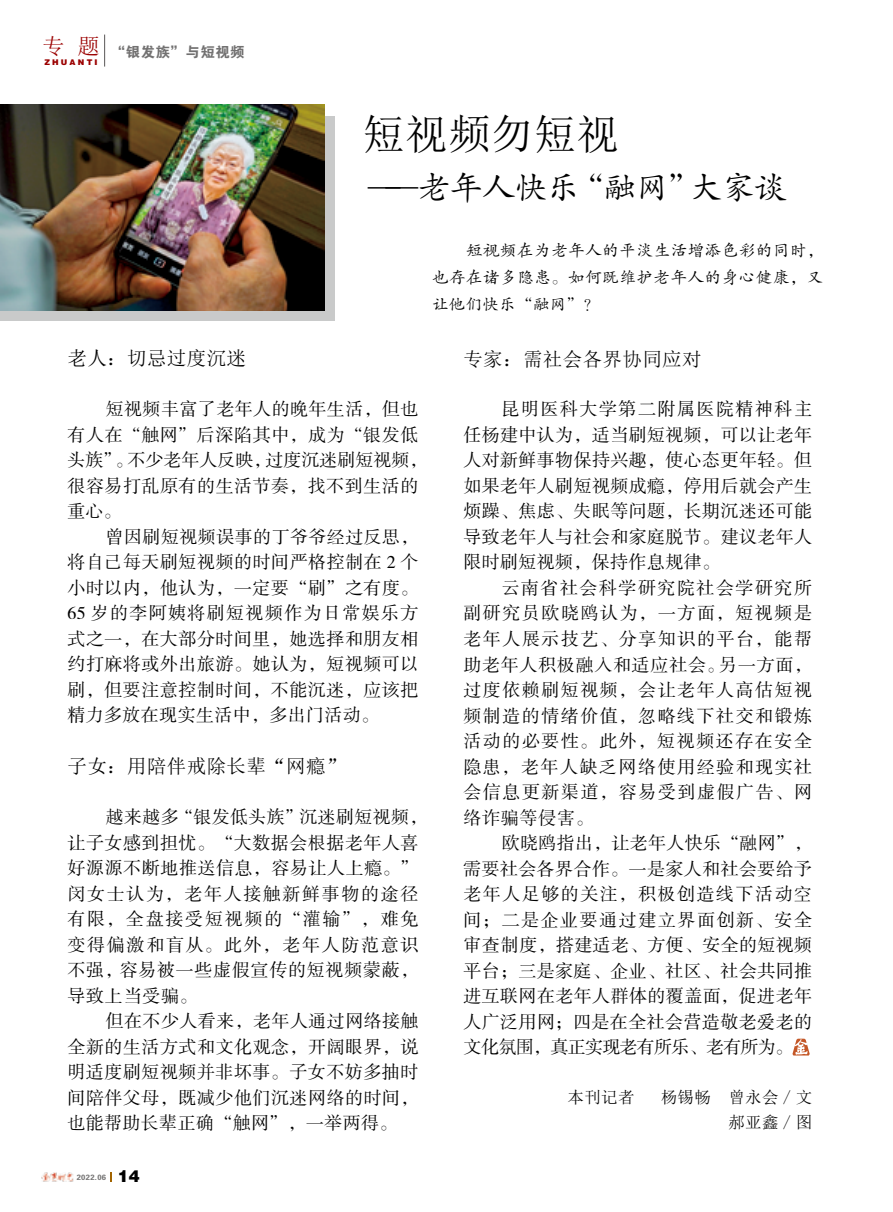
<style>
.page{position:relative;width:893px;height:1212px;background:#fff}
.page>*{position:absolute;margin:0;border:0;box-sizing:border-box;transform-origin:0 0}
.t1{font:42px "Sim Sun";letter-spacing:.02em;color:#000}
.t2{font:33px "FZKTK GBK1 0";letter-spacing:-.02em;color:#000}
.t3{font:22.2px "Sim Sun";color:#9b0000}
.t4{font:19.5px "Sim Sun";letter-spacing:.02em;color:#000}
.t5{font:18px/25.5px "FZSSK GBK1 0";letter-spacing:.03em;color:#000;text-align:justify}
.t6{font:16.5px/27px "FZKTK GBK1 0";letter-spacing:.035em;color:#000;text-align:justify}
.t7{font:16.5px/25.5px "Sim Sun";letter-spacing:.02em;color:#000;text-align:right}
.t8{font:14.4px "FZDHTK GBK1 0";letter-spacing:.04em;color:#727171}
.t9{font:7.8px "FZCCHK GBK1 0";letter-spacing:.28em;color:#9b0000}
.t10{font:7.65px "FZDHTK GBK1 0";letter-spacing:.04em;color:#727171}
.s1{font-family:"FZCCHK GBK1 0";font-size:16.5px;color:#000}
</style>
<div class="page">
<img style="left:42px;top:1172px;width:32px;height:10px">
<svg style="left:110px;top:1172px;width:2px;height:10px"></svg>
<hr style="left:104px;top:35px;width:1px;height:32px;background:#595757">
<div style="left:0;top:116px;width:334px;height:205px;background:#c9caca"></div>
<img style="left:0;top:104px;width:324px;height:206px">
<svg style="left:792px;top:1039px;width:18px;height:16px"></svg>
<p class="t3" style="left:43px;top:35px;width:59px">专 题</p>
<p class="t9" style="left:44px;top:58px;width:55px">ZHUANTI</p>
<p class="t8" style="left:111px;top:44px;width:135px">“银发族”与短视频</p>
<h1 class="t1" style="left:363px;top:113px;width:258px">短视频勿短视</h1>
<h2 class="t2" style="left:368px;top:170px;width:421px">——老年人快乐“融网”大家谈</h2>
<p class="t6" style="left:432px;top:238px;width:393px;text-indent:34px">短视频在为老年人的平淡生活增添色彩的同时，也存在诸多隐患。如何既维护老年人的身心健康，又让他们快乐“融网”？</p>
<p class="t4" style="left:68px;top:349px;width:180px">老人：切忌过度沉迷</p>
<p class="t5" style="left:67px;top:397px;width:362px;text-align:left;text-indent:38px">短视频丰富了老年人的晚年生活，但也有人在“触网”后深陷其中，成为“银发低头族”。不少老年人反映，过度沉迷刷短视频，很容易打乱原有的生活节奏，找不到生活的重心。</p>
<p class="t5" style="left:67px;top:525px;width:353px;text-indent:38px">曾因刷短视频误事的丁爷爷经过反思，将自己每天刷短视频的时间严格控制在 2 个小时以内，他认为，一定要“刷”之有度。65 岁的李阿姨将刷短视频作为日常娱乐方式之一，在大部分时间里，她选择和朋友相约打麻将或外出旅游。她认为，短视频可以刷，但要注意控制时间，不能沉迷，应该把精力多放在现实生活中，多出门活动。</p>
<p class="t4" style="left:68px;top:757px;width:280px">子女：用陪伴戒除长辈“网瘾”</p>
<p class="t5" style="left:67px;top:805px;width:362px;text-align:left;text-indent:38px">越来越多“银发低头族”沉迷刷短视频，让子女感到担忧。“大数据会根据老年人喜好源源不断地推送信息，容易让人上瘾。”闵女士认为，老年人接触新鲜事物的途径有限，全盘接受短视频的“灌输”，难免变得偏激和盲从。此外，老年人防范意识不强，容易被一些虚假宣传的短视频蒙蔽，导致上当受骗。</p>
<p class="t5" style="left:67px;top:1009px;width:353px;text-indent:38px">但在不少人看来，老年人通过网络接触全新的生活方式和文化观念，开阔眼界，说明适度刷短视频并非坏事。子女不妨多抽时间陪伴父母，既减少他们沉迷网络的时间，也能帮助长辈正确“触网”，一举两得。</p>
<p class="t10" style="left:77px;top:1173px;width:65px">2022.06 <span class="s1">14</span></p>
<p class="t4" style="left:463px;top:349px;width:240px">专家：需社会各界协同应对</p>
<p class="t5" style="left:463px;top:397px;width:350px;text-indent:38px">昆明医科大学第二附属医院精神科主任杨建中认为，适当刷短视频，可以让老年人对新鲜事物保持兴趣，使心态更年轻。但如果老年人刷短视频成瘾，停用后就会产生烦躁、焦虑、失眠等问题，长期沉迷还可能导致老年人与社会和家庭脱节。建议老年人限时刷短视频，保持作息规律。</p>
<p class="t5" style="left:463px;top:576px;width:350px;text-indent:38px">云南省社会科学研究院社会学研究所副研究员欧晓鸥认为，一方面，短视频是老年人展示技艺、分享知识的平台，能帮助老年人积极融入和适应社会。另一方面，过度依赖刷短视频，会让老年人高估短视频制造的情绪价值，忽略线下社交和锻炼活动的必要性。此外，短视频还存在安全隐患，老年人缺乏网络使用经验和现实社会信息更新渠道，容易受到虚假广告、网络诈骗等侵害。</p>
<p class="t5" style="left:463px;top:831px;width:350px;text-indent:38px">欧晓鸥指出，让老年人快乐“融网”，需要社会各界合作。一是家人和社会要给予老年人足够的关注，积极创造线下活动空间；二是企业要通过建立界面创新、安全审查制度，搭建适老、方便、安全的短视频平台；三是家庭、企业、社区、社会共同推进互联网在老年人群体的覆盖面，促进老年人广泛用网；四是在全社会营造敬老爱老的文化氛围，真正实现老有所乐、老有所为。</p>
<p class="t7" style="left:568px;top:1084px;width:68px">本刊记者</p>
<p class="t7" style="left:661px;top:1084px;width:153px">杨锡畅 曾永会 / 文郝亚鑫 / 图</p>
</div>
